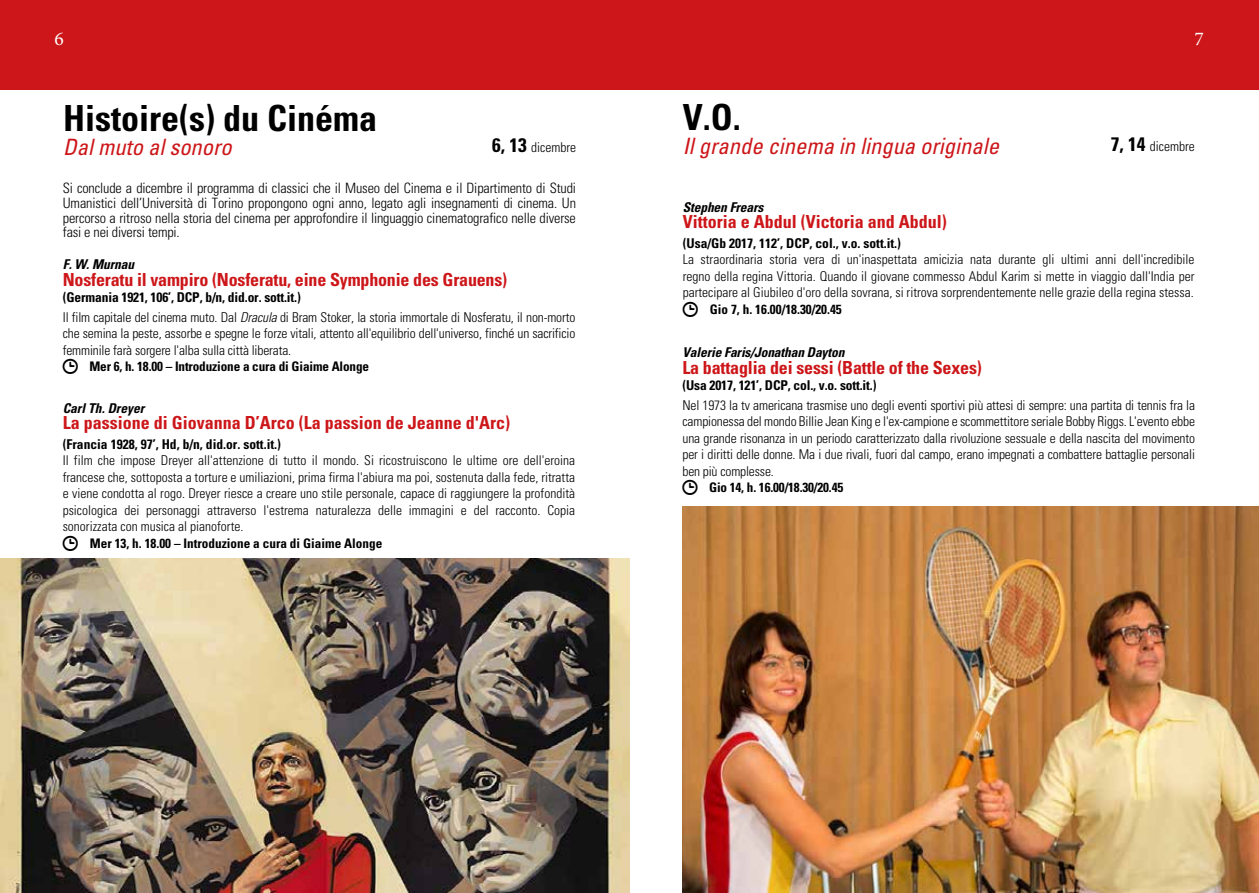
<style>
.page{position:relative;width:1259px;height:893px;background:#fff}
.page>*{position:absolute;margin:0;border:0;box-sizing:border-box;transform-origin:0 0}
.t1{font:700 condensed 36px "Univers";color:#000}
.t2{font:italic condensed 22.5px "Univers";color:#cd1619}
.t3{font:19.5px "Minion Pro";color:#fff}
.t4{font:700 condensed 18px "Univers";letter-spacing:-.01em;color:#cd1619}
.t5{font:300 condensed 14.25px/14.7px "Univers";letter-spacing:-.01em;color:#000;text-align:justify}
.t6{font:300 condensed 13.5px/16.5px "Univers";letter-spacing:-.01em;color:#000;text-align:justify}
.t7{font:700 condensed 13.5px "Univers";color:#000}
.t8{font:italic 700 condensed 13.5px "Univers";letter-spacing:-.01em;color:#000}
.t9{font:700 condensed 13.2px "Univers";letter-spacing:-.005em;color:#000}
.s1{font-weight:700;font-size:19.5px}
.s2{font-weight:700}
.s3{font-style:italic}
</style>
<div class="page">
<div style="left:630px;top:0;width:629px;height:89px;background:#cd1619"></div>
<div style="left:0;top:0;width:630px;height:89px;background:#cd1619"></div>
<img style="left:0;top:558px;width:629px;height:335px">
<img style="left:682px;top:506px;width:577px;height:387px">
<h3 class="t3" style="left:54px;top:26px;width:11px">6</h3>
<h3 class="t3" style="left:1194px;top:26px;width:11px">7</h3>
<h1 class="t1" style="left:63px;top:96px;width:315px">Histoire(s) du Cinéma</h1>
<h2 class="t2" style="left:63px;top:132px;width:170px">Dal muto al sonoro</h2>
<p class="t5" style="left:63px;top:181px;width:514px">Si conclude a dicembre il programma di classici che il Museo del Cinema e il Dipartimento di Studi Umanistici dell’Università di Torino propongono ogni anno, legato agli insegnamenti di cinema. Un percorso a ritroso nella storia del cinema per approfondire il linguaggio cinematografico nelle diverse fasi e nei diversi tempi.</p>
<h1 class="t1" style="left:682px;top:95px;width:59px">V.O.</h1>
<h2 class="t2" style="left:682px;top:132px;width:318px">Il grande cinema in lingua originale</h2>
<p class="t6" style="left:492px;top:139px;width:85px"><span class="s1">6, 13</span> dicembre</p>
<p class="t6" style="left:1111px;top:138px;width:85px"><span class="s1">7, 14</span> dicembre</p>
<p class="t8" style="left:683px;top:198px;width:82px">Stephen Frears</p>
<h3 class="t4" style="left:683px;top:211px;width:266px">Vittoria e Abdul (Victoria and Abdul)</h3>
<p class="t7" style="left:683px;top:234px;width:220px">(Usa/Gb 2017, 112’, DCP, col., v.o. sott.it.)</p>
<p class="t6" style="left:683px;top:251px;width:513px">La straordinaria storia vera di un'inaspettata amicizia nata durante gli ultimi anni dell'incredibile regno della regina Vittoria. Quando il giovane commesso Abdul Karim si mette in viaggio dall'India per partecipare al Giubileo d'oro della sovrana, si ritrova sorprendentemente nelle grazie della regina stessa.</p>
<p class="t9" style="left:710px;top:301px;width:133px">Gio 7, h. 16.00/18.30/20.45</p>
<p class="t8" style="left:63px;top:256px;width:73px">F. W. Murnau</p>
<h3 class="t4" style="left:63px;top:269px;width:446px">Nosferatu il vampiro (Nosferatu, eine Symphonie des Grauens)</h3>
<p class="t6" style="left:63px;top:288px;width:514px;line-height:19.5px"><span class="s2">(Germania 1921, 106’, DCP, b/n, did.or. sott.it.)<br></span>Il film capitale del cinema muto. Dal <span class="s3">Dracula</span> di Bram Stoker, la storia immortale di Nosferatu, il non-morto</p>
<p class="t6" style="left:63px;top:325px;width:514px">che semina la peste, assorbe e spegne le forze vitali, attento all'equilibrio dell'universo, finché un sacrificio femminile farà sorgere l'alba sulla città liberata.</p>
<p class="t9" style="left:89px;top:359px;width:281px">Mer 6, h. 18.00 – Introduzione a cura di Giaime Alonge</p>
<p class="t8" style="left:63px;top:400px;width:83px">Carl Th. Dreyer</p>
<h3 class="t4" style="left:63px;top:412px;width:449px">La passione di Giovanna D’Arco (La passion de Jeanne d'Arc)</h3>
<p class="t7" style="left:63px;top:436px;width:220px">(Francia 1928, 97’, Hd, b/n, did.or. sott.it.)</p>
<p class="t6" style="left:63px;top:452px;width:514px">Il film che impose Dreyer all'attenzione di tutto il mondo. Si ricostruiscono le ultime ore dell'eroina francese che, sottoposta a torture e umiliazioni, prima firma l'abiura ma poi, sostenuta dalla fede, ritratta e viene condotta al rogo. Dreyer riesce a creare uno stile personale, capace di raggiungere la profondità psicologica dei personaggi attraverso l'estrema naturalezza delle immagini e del racconto. Copia sonorizzata con musica al pianoforte.</p>
<p class="t9" style="left:90px;top:535px;width:294px">Mer 13, h. 18.00 – Introduzione a cura di Giaime Alonge</p>
<p class="t8" style="left:682px;top:344px;width:163px">Valerie Faris/Jonathan Dayton</p>
<h3 class="t4" style="left:682px;top:356px;width:301px">La battaglia dei sessi (Battle of the Sexes)</h3>
<p class="t7" style="left:682px;top:377px;width:195px">(Usa 2017, 121’, DCP, col., v.o. sott.it.)</p>
<p class="t6" style="left:682px;top:397px;width:514px">Nel 1973 la tv americana trasmise uno degli eventi sportivi più attesi di sempre: una partita di tennis fra la campionessa del mondo Billie Jean King e l'ex-campione e scommettitore seriale Bobby Riggs. L'evento ebbe una grande risonanza in un periodo caratterizzato dalla rivoluzione sessuale e della nascita del movimento per i diritti delle donne. Ma i due rivali, fuori dal campo, erano impegnati a combattere battaglie personali ben più complesse.</p>
<p class="t9" style="left:709px;top:479px;width:136px">Gio 14, h. 16.00/18.30/20.45</p>
</div>
